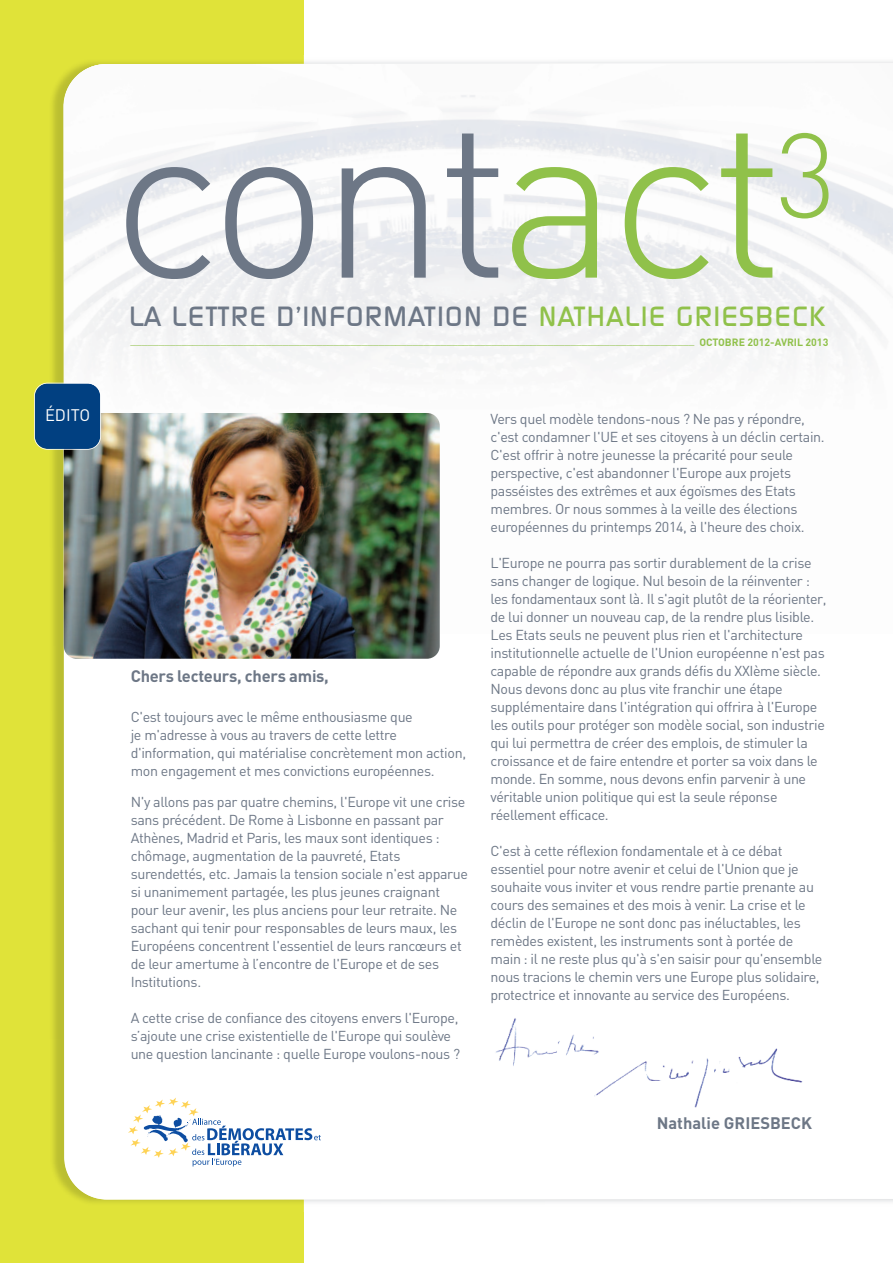
<style>
.page{position:relative;width:893px;height:1263px;background:#fff}
.page>*{position:absolute;margin:0;border:0;box-sizing:border-box;transform-origin:0 0}
.t1{font:300 226.5px "DIN";letter-spacing:-.04em;color:#6d7786}
.t2{font:500 27px "Digital";letter-spacing:.065em;color:#6d7786}
.t3{font:700 16.5px "DIN";letter-spacing:-.015em;color:#6d7786}
.t4{font:16.5px "DIN";color:#fff}
.t5{font:14.25px/18px "DIN";letter-spacing:-.025em;color:#6d7786}
.t6{font:10.5px "DIN";color:#90c14a}
.s1{color:#90c14a}
.s2{font-weight:700}
</style>
<div class="page">
<div style="left:0;top:0;width:304px;height:1263px;background:#e0e339"></div>
<img style="left:46px;top:55px;width:847px;height:1157px">
<svg style="left:64px;top:633px;width:829px;height:566px"></svg>
<img style="left:64px;top:63px;width:829px;height:570px">
<img style="left:64px;top:413px;width:376px;height:246px;border-radius:13px">
<div style="left:35px;top:383px;width:65px;height:66px;background:#014081;border-radius:13px"></div>
<div style="left:34px;top:383px;width:67px;height:67px;border:2px solid #fff;border-radius:14px"></div>
<svg style="left:128px;top:1097px;width:193px;height:69px;background:#dfe6ee"></svg>
<img style="left:564px;top:1047px;width:252px;height:68px">
<img style="left:486px;top:1012px;width:119px;height:62px">
<p class="t4" style="left:45px;top:405px;width:47px">ÉDITO</p>
<h1 class="t1" style="left:111px;top:67px;width:727px">cont<span class="s1">act</span><sup>3</sup></h1>
<h2 class="t2" style="left:129px;top:300px;width:697px">LA LETTRE D’INFORMATION DE <span class="s1">NATHALIE GRIESBECK</span></h2>
<p class="t6" style="left:131px;top:334px;width:699px">____________________________________________________________________________________________________ <span class="s2">OCTOBRE 2012-AVRIL 2013</span></p>
<p class="t3" style="left:131px;top:667px;width:200px">Chers lecteurs, chers amis,</p>
<p class="t5" style="left:131px;top:708px;width:337px">C'est toujours avec le même enthousiasme que<br>je m'adresse à vous au travers de cette lettre d'information, qui matérialise concrètement mon action, mon engagement et mes convictions européennes.</p>
<p class="t5" style="left:131px;top:793px;width:339px">N'y allons pas par quatre chemins, l'Europe vit une crise sans précédent. De Rome à Lisbonne en passant par Athènes, Madrid et Paris, les maux sont identiques : chômage, augmentation de la pauvreté, Etats surendettés, etc. Jamais la tension sociale n'est apparue si unanimement partagée, les plus jeunes craignant pour leur avenir, les plus anciens pour leur retraite. Ne sachant qui tenir pour responsables de leurs maux, les Européens concentrent l'essentiel de leurs rancœurs et de leur amertume à l’encontre de l'Europe et de ses Institutions.</p>
<p class="t5" style="left:131px;top:1009px;width:331px">A cette crise de confiance des citoyens envers l'Europe, s’ajoute une crise existentielle de l'Europe qui soulève une question lancinante : quelle Europe voulons-nous ?</p>
<p class="t5" style="left:490px;top:410px;width:336px">Vers quel modèle tendons-nous ? Ne pas y répondre, c'est condamner l'UE et ses citoyens à un déclin certain.<br>C'est offrir à notre jeunesse la précarité pour seule perspective, c'est abandonner l'Europe aux projets passéistes des extrêmes et aux égoïsmes des Etats membres. Or nous sommes à la veille des élections européennes du printemps 2014, à l'heure des choix.</p>
<p class="t5" style="left:490px;top:554px;width:338px">L'Europe ne pourra pas sortir durablement de la crise sans changer de logique. Nul besoin de la réinventer : les fondamentaux sont là. Il s'agit plutôt de la réorienter, de lui donner un nouveau cap, de la rendre plus lisible.<br>Les Etats seuls ne peuvent plus rien et l'architecture institutionnelle actuelle de l'Union européenne n'est pas capable de répondre aux grands défis du XXIème siècle.<br>Nous devons donc au plus vite franchir une étape supplémentaire dans l'intégration qui offrira à l'Europe les outils pour protéger son modèle social, son industrie qui lui permettra de créer des emplois, de stimuler la croissance et de faire entendre et porter sa voix dans le monde. En somme, nous devons enfin parvenir à une véritable union politique qui est la seule réponse réellement efficace.</p>
<p class="t5" style="left:490px;top:842px;width:333px">C'est à cette réflexion fondamentale et à ce débat essentiel pour notre avenir et celui de l'Union que je souhaite vous inviter et vous rendre partie prenante au cours des semaines et des mois à venir. La crise et le déclin de l'Europe ne sont donc pas inéluctables, les remèdes existent, les instruments sont à portée de main : il ne reste plus qu'à s'en saisir pour qu'ensemble nous tracions le chemin vers une Europe plus solidaire, protectrice et innovante au service des Européens.</p>
<p class="t3" style="left:657px;top:1113px;width:157px">Nathalie GRIESBECK</p>
</div>
